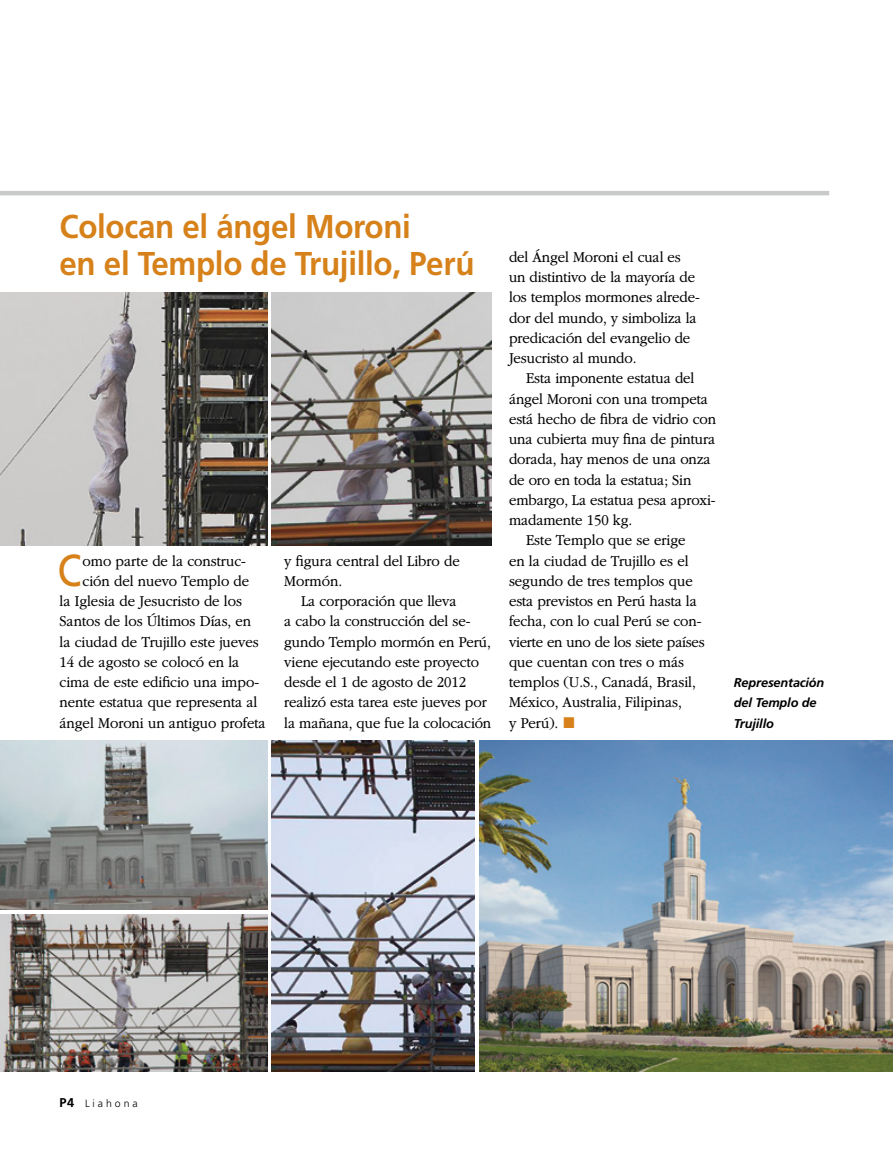
<style>
.page{position:relative;width:893px;height:1161px;background:#fff}
.page>*{position:absolute;margin:0;border:0;box-sizing:border-box;transform-origin:0 0}
.ARTCL_para_first_NEW{font:44.7px "Frutigerlds Lat";color:#d6811a;scale:.88 1}
.ARTCL_title_NEWS{font:700 33px/37.5px "Frutigerlds Lat";letter-spacing:-.01em;color:#d6811a;scale:.95 1}
.ARTCL_para_NEWS{font:300 15.75px/20.2px "Garamondlds Lat Plus";letter-spacing:-.01em;color:#000;scale:.95 1}
.ARTCL_para_first_NEW-2{font:300 15.75px/20.2px "Garamondlds Lat Plus";letter-spacing:-.005em;color:#000;scale:.95 1}
.FIGimg_CAP_para_NEWS{font:italic 700 12.75px/20.2px "Frutigerlds Lat";letter-spacing:-.01em;color:#000}
.t1{font:300 10.5px "Frutigerlds Lat";letter-spacing:.28em;color:#000}
.s1{color:#d6811a}
.s2{font-weight:700;font-size:12.75px}
</style>
<div class="page">
<img style="left:0;top:292px;width:267px;height:253px">
<img style="left:0;top:741px;width:267px;height:169px">
<img style="left:272px;top:292px;width:220px;height:253px">
<img style="left:0;top:914px;width:267px;height:158px">
<hr style="left:0;top:191px;width:829px;height:4px;background:#c9cacb">
<img style="left:479px;top:741px;width:414px;height:331px">
<img style="left:272px;top:741px;width:203px;height:331px">
<p class="ARTCL_title_NEWS" style="left:60px;top:206px;width:438px">Colocan el ángel Moroni<br>en el Templo de Trujillo, Perú</p>
<p class="ARTCL_para_first_NEW" style="left:57px;top:536px;width:29px">C</p>
<p class="ARTCL_para_first_NEW-2" style="left:83px;top:549px;width:173px">omo parte de la construc-</p>
<p class="ARTCL_para_first_NEW-2" style="left:83px;top:570px;width:177px">ción del nuevo Templo de</p>
<p class="ARTCL_para_first_NEW-2" style="left:60px;top:590px;width:194px">la Iglesia de Jesucristo de los</p>
<p class="ARTCL_para_first_NEW-2" style="left:60px;top:610px;width:203px">Santos de los Últimos Días, en</p>
<p class="ARTCL_para_first_NEW-2" style="left:60px;top:630px;width:211px">la ciudad de Trujillo este jueves</p>
<p class="ARTCL_para_first_NEW-2" style="left:60px;top:651px;width:191px">14 de agosto se colocó en la</p>
<p class="ARTCL_para_first_NEW-2" style="left:60px;top:671px;width:212px">cima de este edificio una impo-</p>
<p class="ARTCL_para_first_NEW-2" style="left:60px;top:691px;width:210px">nente estatua que representa al</p>
<p class="ARTCL_para_first_NEW-2" style="left:60px;top:711px;width:219px">ángel Moroni un antiguo profeta</p>
<p class="ARTCL_para_first_NEW-2" style="left:284px;top:549px;width:186px">y figura central del Libro de<br>Mormón.</p>
<p class="ARTCL_para_NEWS" style="left:284px;top:590px;width:219px;text-indent:17px">La corporación que lleva<br>a cabo la construcción del se&shy;gundo Templo mormón en Perú, viene ejecutando este proyecto desde el 1 de agosto de 2012 realizó esta tarea este jueves por la mañana, que fue la colocación</p>
<p class="ARTCL_para_NEWS" style="left:509px;top:246px;width:202px">del Ángel Moroni el cual es un distintivo de la mayoría de los templos mormones alrede&shy;dor del mundo, y simboliza la predicación del evangelio de<br>Jesucristo al mundo.</p>
<p class="ARTCL_para_NEWS" style="left:509px;top:367px;width:219px;text-indent:17px">Esta imponente estatua del ángel Moroni con una trompeta está hecho de fibra de vidrio con una cubierta muy fina de pintura dorada, hay menos de una onza de oro en toda la estatua; Sin embargo, La estatua pesa aproxi&shy;madamente 150 kg.</p>
<p class="ARTCL_para_NEWS" style="left:509px;top:529px;width:207px;text-indent:17px">Este Templo que se erige en la ciudad de Trujillo es el segundo de tres templos que esta previstos en Perú hasta la fecha, con lo cual Perú se con&shy;vierte en uno de los siete países que cuentan con tres o más templos (U.S., Canadá, Brasil,<br>México, Australia, Filipinas,<br>y Perú). <span class="s1">◼</span></p>
<p class="FIGimg_CAP_para_NEWS" style="left:734px;top:672px;width:92px">Representación del Templo de<br>Trujillo</p>
<p class="t1" style="left:60px;top:1095px;width:80px"><span class="s2">P4</span> Liahona</p>
</div>
